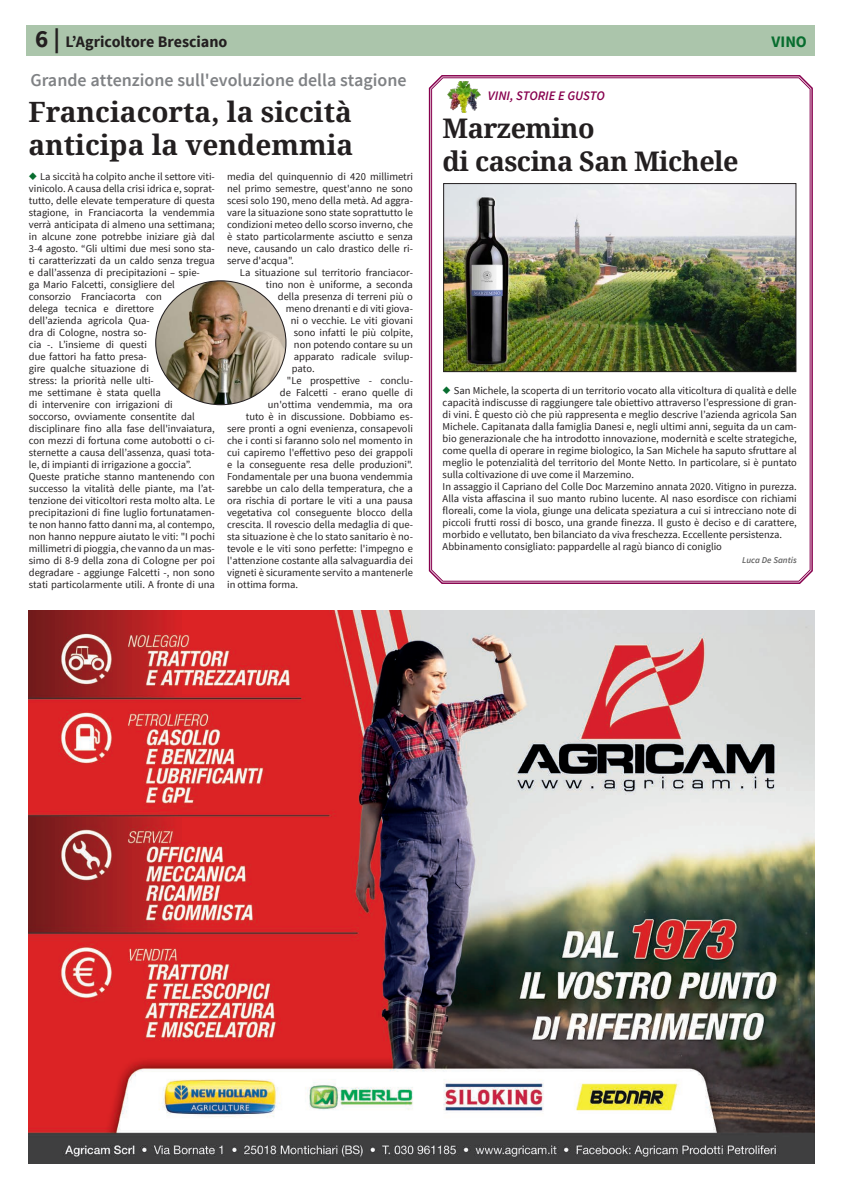
<style>
.page{position:relative;width:842px;height:1191px;background:#fff}
.page>*{position:absolute;margin:0;border:0;box-sizing:border-box;transform-origin:0 0}
.TITOLI_articoli{font:700 28px/33.6px "Noto Serif";color:#231f20}
.TITOLI_articoli_MEDI{font:700 27px/32.4px "Noto Serif";letter-spacing:-.02em;color:#231f20}
.Intro_articolo{font:600 18px "Source Sans Pro";color:#808285}
.t1{font:700 16px "Source Sans Pro";letter-spacing:-.005em;color:#231f20}
.t2{font:700 16px "Source Sans Pro";color:#086d2f}
.Testo_lungo{font:italic 600 13px "Source Sans Pro";color:#87004e}
.Testo_lungo-2{font:10.5px/12px "Source Sans Pro";color:#231f20;text-align:justify}
.Testo_lungo-3{font:italic 600 9px "Source Sans Pro";color:#666}
.s1{font-size:25px}
.s2{color:#086d2f}
</style>
<div class="page">
<div style="left:27px;top:26px;width:788px;height:30px;background:#abc5ab"></div>
<svg style="left:428px;top:75px;width:385px;height:509px"></svg>
<img style="left:447px;top:81px;width:33px;height:31px">
<img style="left:445px;top:185px;width:349px;height:185px">
<div style="left:443px;top:183px;width:353px;height:189px;border:1px solid #231f20"></div>
<img style="left:156px;top:281px;width:130px;height:124px">
<img style="left:29px;top:610px;width:785px;height:553px">
<p class="t1" style="left:35px;top:32px;width:194px"><span class="s1">6 |</span> L’Agricoltore Bresciano</p>
<p class="t2" style="left:771px;top:32px;width:37px">VINO</p>
<p class="Intro_articolo" style="left:30px;top:68px;width:378px">Grande attenzione sull'evoluzione della stagione</p>
<p class="TITOLI_articoli" style="left:28px;top:94px;width:326px">Franciacorta, la siccità anticipa la vendemmia</p>
<p class="Testo_lungo-2" style="left:29px;top:171px;width:188px;text-align:left"><span class="s2">◆</span> La siccità ha colpito anche il settore viti&shy;vinicolo. A causa della crisi idrica e, soprat&shy;tutto, delle elevate temperature di questa stagione, in Franciacorta la vendemmia verrà anticipata di almeno una settimana; in alcune zone potrebbe iniziare già dal 3-4 agosto. “Gli ultimi due mesi sono sta&shy;ti caratterizzati da un caldo senza tregua e dall’assenza di precipitazioni – spie-<br>ga Mario Falcetti, consigliere del consorzio Franciacorta con<br>delega tecnica e direttore<br>dell’azienda agricola Qua-<br>dra di Cologne, nostra so-<br>cia -. L’insieme di questi<br>due fattori ha fatto presa-<br>gire qualche situazione di<br>stress: la priorità nelle ulti-<br>me settimane è stata quella<br>di intervenire con irrigazioni di soccorso, ovviamente consentite dal disciplinare fino alla fase dell'invaiatura, con mezzi di fortuna come autobotti o ci&shy;sternette a causa dell’assenza, quasi tota&shy;le, di impianti di irrigazione a goccia”.</p>
<p class="Testo_lungo-2" style="left:29px;top:471px;width:188px">Queste pratiche stanno mantenendo con successo la vitalità delle piante, ma l’at&shy;tenzione dei viticoltori resta molto alta. Le precipitazioni di fine luglio fortunatamen&shy;te non hanno fatto danni ma, al contempo, non hanno neppure aiutato le viti: "I pochi millimetri di pioggia, che vanno da un mas&shy;simo di 8-9 della zona di Cologne per poi degradare - aggiunge Falcetti -, non sono stati particolarmente utili. A fronte di una</p>
<p class="Testo_lungo-2" style="left:227px;top:171px;width:187px">media del quinquennio di 420 millimetri nel primo semestre, quest'anno ne sono scesi solo 190, meno della metà. Ad aggra&shy;vare la situazione sono state soprattutto le condizioni meteo dello scorso inverno, che è stato particolarmente asciutto e senza neve, causando un calo drastico delle ri&shy;serve d'acqua".</p>
<p class="Testo_lungo-2" style="left:240px;top:267px;width:174px">La situazione sul territorio franciacor-</p>
<p class="Testo_lungo-2" style="left:266px;top:279px;width:148px">tino non è uniforme, a seconda</p>
<p class="Testo_lungo-2" style="left:278px;top:291px;width:136px">della presenza di terreni più o</p>
<p class="Testo_lungo-2" style="left:286px;top:303px;width:128px">meno drenanti e di viti giova-</p>
<p class="Testo_lungo-2" style="left:291px;top:315px;width:124px">ni o vecchie. Le viti giovani</p>
<p class="Testo_lungo-2" style="left:294px;top:327px;width:121px">sono infatti le più colpite,</p>
<p class="Testo_lungo-2" style="left:294px;top:339px;width:120px">non potendo contare su un</p>
<p class="Testo_lungo-2" style="left:294px;top:351px;width:120px">apparato radicale svilup-</p>
<p class="Testo_lungo-2" style="left:292px;top:363px;width:24px">pato.</p>
<p class="Testo_lungo-2" style="left:287px;top:375px;width:128px">"Le prospettive - conclu-</p>
<p class="Testo_lungo-2" style="left:280px;top:387px;width:135px">de Falcetti - erano quelle di</p>
<p class="Testo_lungo-2" style="left:268px;top:399px;width:146px">un'ottima vendemmia, ma ora</p>
<p class="Testo_lungo-2" style="left:246px;top:411px;width:169px">tuto è in discussione. Dobbiamo es-</p>
<p class="Testo_lungo-2" style="left:227px;top:423px;width:187px">sere pronti a ogni evenienza, consapevoli</p>
<p class="Testo_lungo-2" style="left:227px;top:435px;width:187px">che i conti si faranno solo nel momento in</p>
<p class="Testo_lungo-2" style="left:227px;top:447px;width:187px">cui capiremo l'effettivo peso dei grappoli</p>
<p class="Testo_lungo-2" style="left:227px;top:459px;width:187px">e la conseguente resa delle produzioni".</p>
<p class="Testo_lungo-2" style="left:227px;top:471px;width:187px">Fondamentale per una buona vendemmia</p>
<p class="Testo_lungo-2" style="left:227px;top:483px;width:187px">sarebbe un calo della temperatura, che a</p>
<p class="Testo_lungo-2" style="left:227px;top:495px;width:187px">ora rischia di portare le viti a una pausa</p>
<p class="Testo_lungo-2" style="left:227px;top:507px;width:187px">vegetativa col conseguente blocco della</p>
<p class="Testo_lungo-2" style="left:227px;top:519px;width:187px">crescita. Il rovescio della medaglia di que-</p>
<p class="Testo_lungo-2" style="left:227px;top:531px;width:187px">sta situazione è che lo stato sanitario è no-</p>
<p class="Testo_lungo-2" style="left:227px;top:543px;width:187px">tevole e le viti sono perfette: l'impegno e</p>
<p class="Testo_lungo-2" style="left:227px;top:555px;width:187px">l'attenzione costante alla salvaguardia dei</p>
<p class="Testo_lungo-2" style="left:227px;top:567px;width:187px">vigneti è sicuramente servito a mantenerle</p>
<p class="Testo_lungo-2" style="left:227px;top:579px;width:73px">in ottima forma.</p>
<p class="Testo_lungo" style="left:488px;top:88px;width:118px">VINI, STORIE E GUSTO</p>
<p class="TITOLI_articoli_MEDI" style="left:443px;top:111px;width:298px">Marzemino<br>di cascina San Michele</p>
<p class="Testo_lungo-2" style="left:443px;top:385px;width:356px"><span class="s2">◆</span> San Michele, la scoperta di un territorio vocato alla viticoltura di qualità e delle capacità indiscusse di raggiungere tale obiettivo attraverso l’espressione di gran&shy;di vini. È questo ciò che più rappresenta e meglio descrive l’azienda agricola San Michele. Capitanata dalla famiglia Danesi e, negli ultimi anni, seguita da un cam&shy;bio generazionale che ha introdotto innovazione, modernità e scelte strategiche, come quella di operare in regime biologico, la San Michele ha saputo sfruttare al meglio le potenzialità del territorio del Monte Netto. In particolare, si è puntato sulla coltivazione di uve come il Marzemino.</p>
<p class="Testo_lungo-2" style="left:443px;top:481px;width:356px">In assaggio il Capriano del Colle Doc Marzemino annata 2020. Vitigno in purezza.<br>Alla vista affascina il suo manto rubino lucente. Al naso esordisce con richiami floreali, come la viola, giunge una delicata speziatura a cui si intrecciano note di piccoli frutti rossi di bosco, una grande finezza. Il gusto è deciso e di carattere, morbido e vellutato, ben bilanciato da viva freschezza. Eccellente persistenza.</p>
<p class="Testo_lungo-2" style="left:443px;top:541px;width:281px">Abbinamento consigliato: pappardelle al ragù bianco di coniglio</p>
<p class="Testo_lungo-3" style="left:742px;top:554px;width:56px">Luca De Santis</p>
</div>
